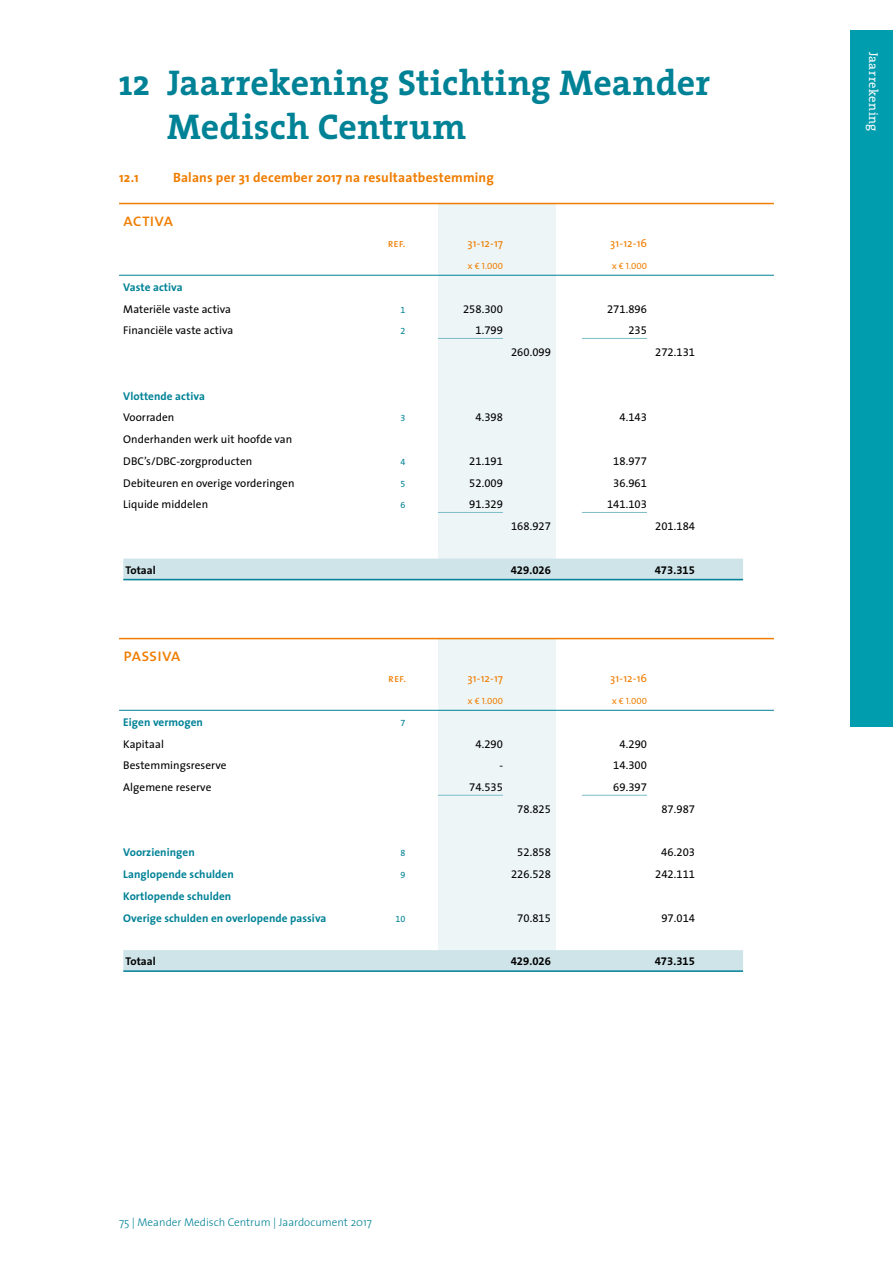
<style>
.page{position:relative;width:893px;height:1263px;background:#fff}
.page>*{position:absolute;margin:0;border:0;box-sizing:border-box;transform-origin:0 0}
.t1{font:700 36px/43.5px "The Serif";letter-spacing:.005em;color:#008296}
.t2{font:18px "The Sans Caps";letter-spacing:-.015em;color:#ef7d00}
.t3{font:700 13.5px "The Sans";letter-spacing:.015em;color:#ef7d00}
.t4{font:12.75px "The Serif";letter-spacing:.03em;color:#fff}
.t5{font:11.25px/21.8px "The Sans";letter-spacing:.005em;color:#000}
.t6{font:11.25px "The Sans Expert";letter-spacing:.005em;color:#000}
.t7{font:700 11.25px/21.8px "The Sans";letter-spacing:.005em;color:#008296}
.t8{font:300 11.25px "The Sans";color:#008296}
.t9{font:11.25px "The Sans";letter-spacing:.005em;color:#ef7d00}
.t10{font:11.25px "The Sans Bold Expert";letter-spacing:.005em;color:#000}
.t11{font:700 11.25px "The Sans";letter-spacing:.005em;color:#000}
.t12{font:11.25px "The Sans Caps";letter-spacing:.005em;color:#ef7d00}
.t13{font:9px "The Sans Caps";letter-spacing:.005em;color:#ef7d00}
.t14{font:9px "The Sans Expert";color:#008296}
.s1{font-family:"The Sans"}
</style>
<div class="page">
<div style="left:850px;top:30px;width:43px;height:696px;background:#009daf"></div>
<div style="left:438px;top:204px;width:117px;height:370px;background:#edf5f7"></div>
<div style="left:438px;top:639px;width:117px;height:319px;background:#edf5f7"></div>
<hr style="left:438px;top:338px;width:65px;height:1px;background:#7cbcc7">
<hr style="left:438px;top:512px;width:65px;height:1px;background:#7cbcc7">
<hr style="left:438px;top:795px;width:65px;height:1px;background:#7cbcc7">
<hr style="left:582px;top:338px;width:65px;height:1px;background:#7cbcc7">
<hr style="left:582px;top:512px;width:65px;height:1px;background:#7cbcc7">
<hr style="left:582px;top:795px;width:65px;height:1px;background:#7cbcc7">
<hr style="left:119px;top:203px;width:655px;height:1px;background:#ef7d00">
<hr style="left:119px;top:275px;width:655px;height:1px;background:#008296">
<div style="left:123px;top:559px;width:620px;height:21px;background:#cee4e9"></div>
<hr style="left:119px;top:638px;width:655px;height:1px;background:#ef7d00">
<hr style="left:119px;top:710px;width:655px;height:1px;background:#008296">
<div style="left:123px;top:950px;width:620px;height:22px;background:#cee4e9"></div>
<hr style="left:123px;top:579px;width:620px;height:1px;background:#008296">
<hr style="left:123px;top:970px;width:620px;height:2px;background:#008296">
<h1 class="t1" style="left:167px;top:60px;width:545px;text-indent:-48px">12 Jaarrekening Stichting Meander<br>Medisch Centrum</h1>
<p class="t3" style="left:119px;top:166px;width:21px">12.1</p>
<p class="t3" style="left:173px;top:166px;width:322px">Balans per 31 december 2017 na resultaatbestemming</p>
<h2 class="t2" style="left:123px;top:204px;width:52px">activa</h2>
<p class="t12" style="left:388px;top:234px;width:19px">ref.</p>
<p class="t9" style="left:468px;top:234px;width:37px">31-12-17</p>
<p class="t9" style="left:610px;top:234px;width:38px">31-12-16</p>
<p class="t13" style="left:468px;top:258px;width:37px">x € 1.000</p>
<p class="t13" style="left:612px;top:258px;width:37px">x € 1.000</p>
<p class="t7" style="left:123px;top:276px;width:61px">Vaste activa</p>
<p class="t5" style="left:123px;top:297px;width:109px">Materiële vaste activa</p>
<p class="t14" style="left:401px;top:302px;width:6px">1</p>
<p class="t6" style="left:463px;top:299px;width:42px">258.300</p>
<p class="t6" style="left:607px;top:299px;width:42px">271.896</p>
<p class="t5" style="left:123px;top:319px;width:111px">Financiële vaste activa</p>
<p class="t14" style="left:401px;top:324px;width:6px">2</p>
<p class="t6" style="left:475px;top:321px;width:29px">1<span class="s1">.</span>799</p>
<p class="t6" style="left:628px;top:321px;width:20px">235</p>
<p class="t6" style="left:511px;top:343px;width:42px">260.099</p>
<p class="t6" style="left:655px;top:343px;width:42px">272.131</p>
<p class="t7" style="left:123px;top:385px;width:83px">Vlottende activa</p>
<p class="t5" style="left:123px;top:406px;width:53px">Voorraden</p>
<p class="t14" style="left:401px;top:411px;width:6px">3</p>
<p class="t6" style="left:475px;top:408px;width:29px">4.398</p>
<p class="t6" style="left:619px;top:408px;width:29px">4.143</p>
<p class="t5" style="left:123px;top:428px;width:170px">Onderhanden werk uit hoofde van<br>DBC’s/DBC-zorgproducten</p>
<p class="t14" style="left:401px;top:454px;width:6px">4</p>
<p class="t6" style="left:469px;top:452px;width:35px">21.191</p>
<p class="t6" style="left:613px;top:452px;width:35px">18.977</p>
<p class="t5" style="left:123px;top:471px;width:173px">Debiteuren en overige vorderingen</p>
<p class="t14" style="left:401px;top:476px;width:6px">5</p>
<p class="t6" style="left:469px;top:473px;width:35px">52.009</p>
<p class="t6" style="left:613px;top:473px;width:35px">36.961</p>
<p class="t5" style="left:123px;top:493px;width:86px">Liquide middelen</p>
<p class="t14" style="left:401px;top:498px;width:6px">6</p>
<p class="t6" style="left:469px;top:495px;width:35px">91.329</p>
<p class="t6" style="left:607px;top:495px;width:42px">141.103</p>
<p class="t6" style="left:511px;top:517px;width:42px">168.927</p>
<p class="t6" style="left:655px;top:517px;width:42px">201.184</p>
<p class="t11" style="left:125px;top:560px;width:32px">Totaal</p>
<p class="t10" style="left:511px;top:560px;width:42px">429.026</p>
<p class="t10" style="left:655px;top:560px;width:42px">473.315</p>
<h2 class="t2" style="left:123px;top:639px;width:59px">passiva</h2>
<p class="t12" style="left:388px;top:669px;width:19px">ref.</p>
<p class="t9" style="left:468px;top:669px;width:37px">31-12-17</p>
<p class="t9" style="left:610px;top:669px;width:38px">31-12-16</p>
<p class="t13" style="left:468px;top:693px;width:37px">x € 1.000</p>
<p class="t13" style="left:612px;top:693px;width:37px">x € 1.000</p>
<p class="t7" style="left:123px;top:711px;width:81px">Eigen vermogen</p>
<p class="t14" style="left:401px;top:715px;width:6px">7</p>
<p class="t5" style="left:123px;top:732px;width:42px">Kapitaal</p>
<p class="t6" style="left:475px;top:734px;width:29px">4.290</p>
<p class="t6" style="left:620px;top:734px;width:29px">4.290</p>
<p class="t5" style="left:123px;top:754px;width:105px">Bestemmingsreserve</p>
<p class="t5" style="left:499px;top:754px;width:5px">-</p>
<p class="t6" style="left:613px;top:756px;width:35px">14.300</p>
<p class="t5" style="left:123px;top:776px;width:90px">Algemene reserve</p>
<p class="t6" style="left:469px;top:778px;width:35px">74.535</p>
<p class="t6" style="left:613px;top:778px;width:35px">69.397</p>
<p class="t6" style="left:517px;top:800px;width:35px">78.825</p>
<p class="t6" style="left:661px;top:800px;width:35px">87.987</p>
<p class="t7" style="left:123px;top:841px;width:73px">Voorzieningen</p>
<p class="t14" style="left:401px;top:846px;width:6px">8</p>
<p class="t6" style="left:517px;top:843px;width:35px">52.858</p>
<p class="t6" style="left:661px;top:843px;width:35px">46.203</p>
<p class="t7" style="left:123px;top:863px;width:112px">Langlopende schulden</p>
<p class="t14" style="left:401px;top:867px;width:6px">9</p>
<p class="t6" style="left:511px;top:865px;width:42px">226.528</p>
<p class="t6" style="left:655px;top:865px;width:42px">242.111</p>
<p class="t7" style="left:123px;top:885px;width:205px">Kortlopende schulden<br>Overige schulden en overlopende passiva</p>
<p class="t14" style="left:396px;top:911px;width:11px">10</p>
<p class="t6" style="left:517px;top:908px;width:35px">70.815</p>
<p class="t6" style="left:661px;top:908px;width:35px">97.014</p>
<p class="t11" style="left:125px;top:952px;width:32px">Totaal</p>
<p class="t10" style="left:511px;top:952px;width:42px">429.026</p>
<p class="t10" style="left:655px;top:952px;width:42px">473.315</p>
<p class="t8" style="left:119px;top:1213px;width:254px">75 | Meander Medisch Centrum | Jaardocument 2017</p>
<p class="t4" style="left:884px;top:52px;width:82px;rotate:90deg">Jaarrekening</p>
</div>
